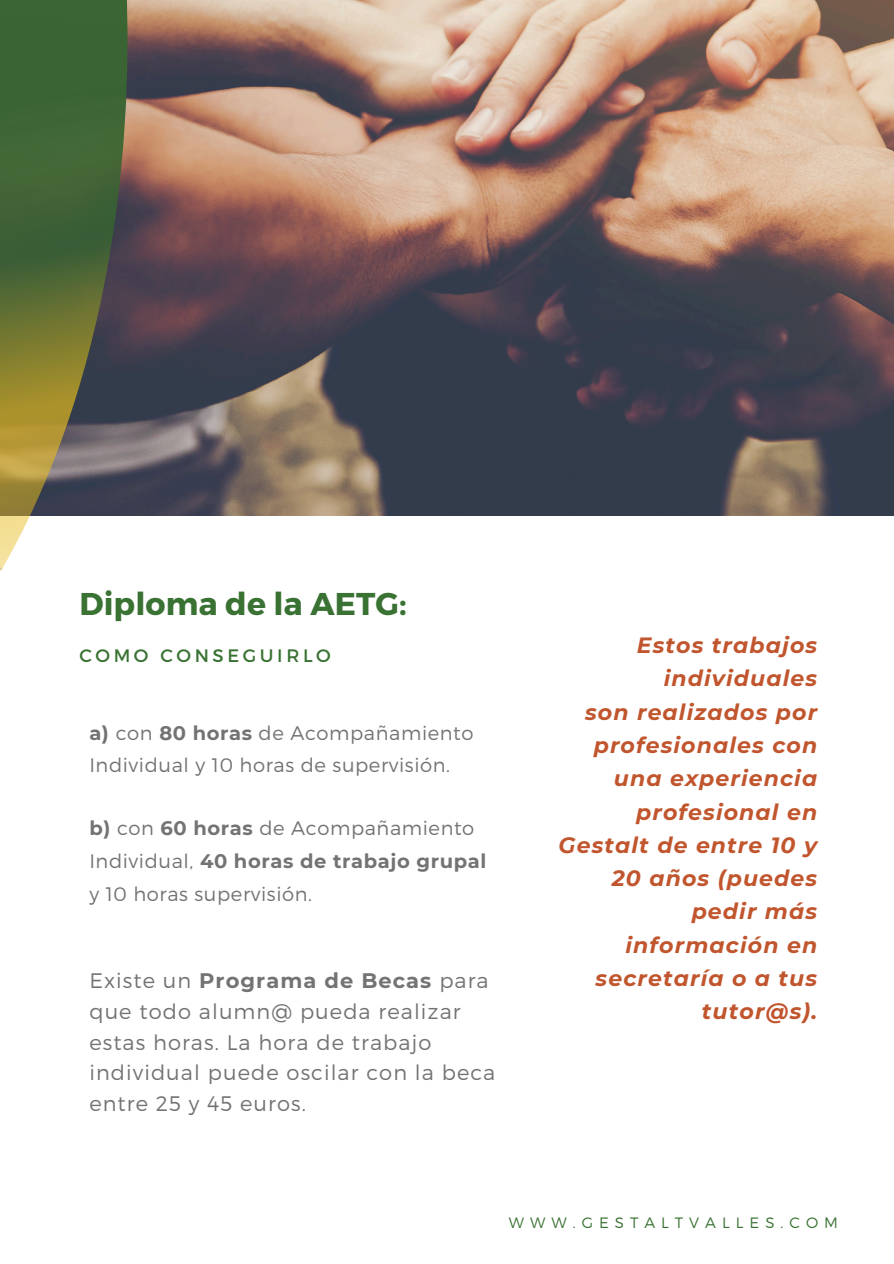
<style>
.page{position:relative;width:894px;height:1264px;background:#fff}
.page>*{position:absolute;margin:0;border:0;box-sizing:border-box;transform-origin:0 0}
.t1{font:700 31.5px "Montserrat";letter-spacing:.005em;color:#397232}
.t2{font:italic 700 22.05px/33.3px "Montserrat";letter-spacing:.05em;color:#c1552d;text-align:right}
.t3{font:300 21px/30.6px "Montserrat";letter-spacing:.05em;color:#737373}
.t4{font:300 19.5px/32.7px "Montserrat";letter-spacing:.03em;color:#737373}
.t5{font:18px "Montserrat";letter-spacing:.2em;color:#397232}
.t6{font:300 15px "Montserrat";letter-spacing:.4em;color:#397232}
.s1{font-weight:700}
</style>
<div class="page">
<img style="left:131px;top:0;width:762px;height:515px">
<svg style="left:0;top:0;width:131px;height:570px;background:#66744e"></svg>
<h1 class="t1" style="left:79px;top:583px;width:329px">Diploma de la AETG:</h1>
<p class="t5" style="left:79px;top:643px;width:253px">COMO CONSEGUIRLO</p>
<h2 class="t4" style="left:89px;top:715px;width:385px"><span class="s1">a)</span> con <span class="s1">80 horas</span> de Acompañamiento<br>Individual y 10 horas de supervisión.</h2>
<h4 class="t4" style="left:89px;top:811px;width:398px"><span class="s1">b)</span> con <span class="s1">60 horas</span> de Acompañamiento<br>Individual, <span class="s1">40 horas de trabajo grupal </span>y 10 horas supervisión.</h4>
<h3 class="t3" style="left:89px;top:964px;width:407px">Existe un <span class="s1">Programa de Becas</span> para que todo alumn@ pueda realizar estas horas. La hora de trabajo individual puede oscilar con la beca entre 25 y 45 euros.</h3>
<p class="t2" style="left:558px;top:628px;width:260px">Estos trabajos individuales<br>son realizados por profesionales con una experiencia profesional en<br>Gestalt de entre 10 y<br>20 años (puedes pedir más información en secretaría o a tus tutor@s).</p>
<p class="t6" style="left:509px;top:1212px;width:330px">WWW.GESTALTVALLES.COM</p>
</div>
